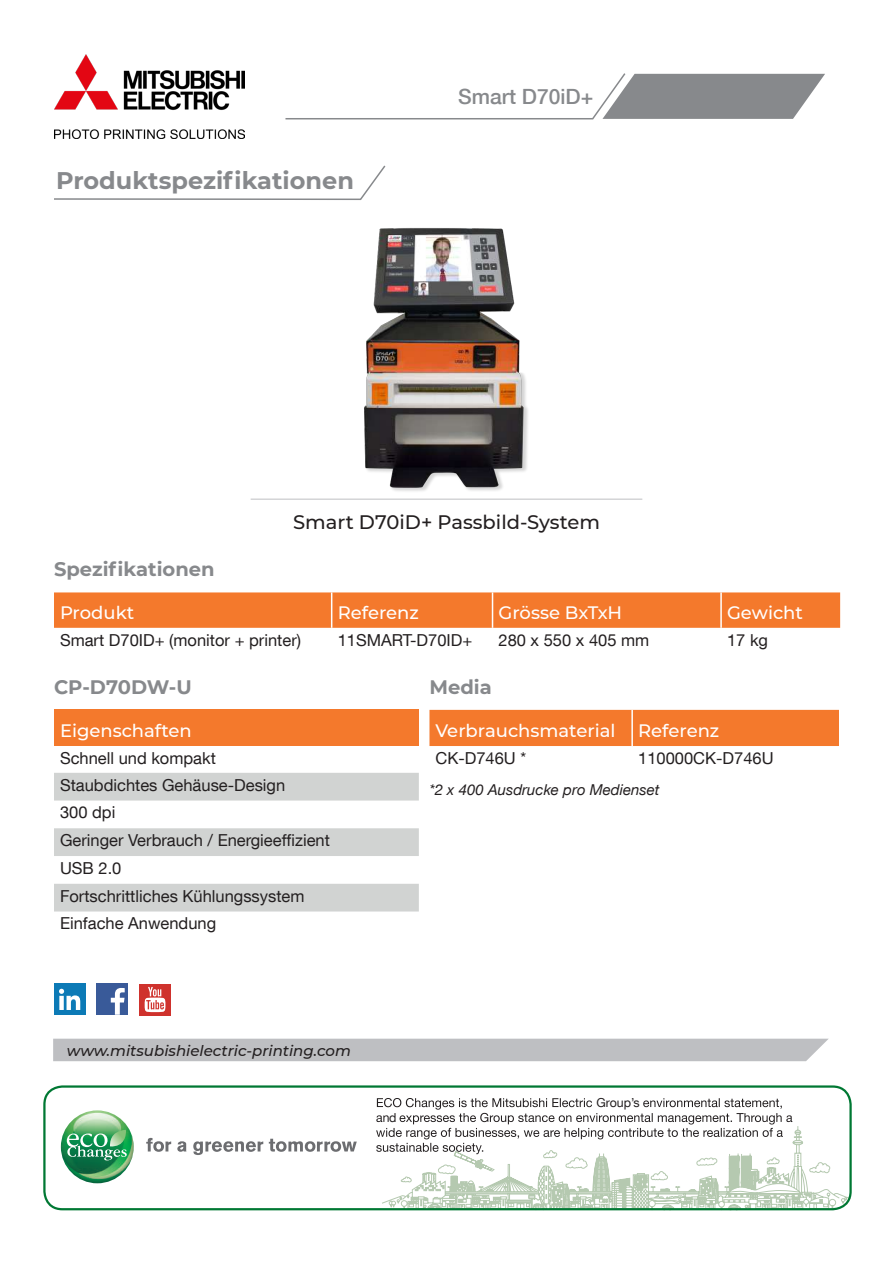
<style>
.page{position:relative;width:893px;height:1263px;background:#fff}
.page>*{position:absolute;margin:0;border:0;box-sizing:border-box;transform-origin:0 0}
.t1{font:700 24px "Montserrat";color:#87898c}
.t2{font:500 21px "Helvetica Neue LT Com";color:#87898c}
.t3{font:700 19.5px "Montserrat";color:#87898c}
.t4{font:500 19.5px "Montserrat";color:#231f20}
.t5{font:500 18px "Montserrat";color:#fff}
.t6{font:16.5px/27.6px "Helvetica Neue LT Com";color:#231f20}
.t7{font:italic 500 15px "Montserrat";color:#231f20}
.t8{font:italic 15px "Helvetica Neue LT Com";color:#231f20}
.t9{font:12.45px "Helvetica Neue LT Com";color:#231f20}
</style>
<div class="page">
<div style="left:54px;top:592px;width:786px;height:36px;background:#f4792c"></div>
<hr style="left:331px;top:592px;width:1px;height:36px;background:#fff">
<hr style="left:492px;top:592px;width:1px;height:36px;background:#fff">
<hr style="left:720px;top:592px;width:2px;height:36px;background:#fff">
<div style="left:54px;top:710px;width:365px;height:36px;background:#f4792c"></div>
<svg style="left:54px;top:773px;width:365px;height:138px;fill:#d1d3d2"></svg>
<div style="left:429px;top:710px;width:410px;height:36px;background:#f4792c"></div>
<hr style="left:631px;top:710px;width:2px;height:36px;background:#fff">
<div style="left:43px;top:1085px;width:809px;height:125px;border:2px solid #007833;border-radius:18px"></div>
<svg style="left:146px;top:1138px;width:25px;height:14px"></svg>
<svg style="left:177px;top:1141px;width:9px;height:11px"></svg>
<svg style="left:193px;top:1141px;width:70px;height:14px"></svg>
<svg style="left:269px;top:1139px;width:88px;height:13px"></svg>
<img style="left:61px;top:1110px;width:73px;height:73px;border-radius:36px">
<svg style="left:67px;top:1130px;width:63px;height:32px;background:#4fa976"></svg>
<svg style="left:376px;top:1098px;width:475px;height:112px"></svg>
<div style="left:596px;top:1098px;width:45px;height:12px;background:#fff"></div>
<div style="left:390px;top:1113px;width:6px;height:11px;background:#fff"></div>
<div style="left:97px;top:984px;width:31px;height:31px;background:#395a99"></div>
<svg style="left:111px;top:988px;width:14px;height:27px"></svg>
<div style="left:54px;top:984px;width:31px;height:31px;background:#0c7ab6"></div>
<svg style="left:59px;top:989px;width:21px;height:21px"></svg>
<div style="left:139px;top:984px;width:32px;height:31px;background:#cf322d"></div>
<svg style="left:145px;top:987px;width:20px;height:25px"></svg>
<img style="left:250px;top:228px;width:393px;height:272px">
<svg style="left:54px;top:165px;width:332px;height:35px"></svg>
<div style="left:53px;top:1039px;width:775px;height:22px;background:#bebfc2"></div>
<img style="left:54px;top:54px;width:190px;height:85px">
<svg style="left:285px;top:73px;width:540px;height:47px"></svg>
<h1 class="t1" style="left:56px;top:163px;width:299px">Produktspezifikationen</h1>
<p class="t2" style="left:458px;top:84px;width:137px">Smart D70iD+</p>
<p class="t3" style="left:54px;top:555px;width:162px">Spezifikationen</p>
<p class="t4" style="left:293px;top:509px;width:308px">Smart D70iD+ Passbild-System</p>
<p class="t5" style="left:60px;top:600px;width:76px">Produkt</p>
<p class="t5" style="left:338px;top:600px;width:83px">Referenz</p>
<p class="t5" style="left:498px;top:600px;width:125px">Grösse BxTxH</p>
<p class="t5" style="left:727px;top:600px;width:77px">Gewicht</p>
<p class="t6" style="left:60px;top:625px;width:243px">Smart D70ID+ (monitor + printer)</p>
<p class="t6" style="left:338px;top:625px;width:136px">11SMART-D70ID+</p>
<p class="t6" style="left:498px;top:625px;width:152px">280 x 550 x 405 mm</p>
<p class="t6" style="left:727px;top:625px;width:42px">17 kg</p>
<p class="t3" style="left:54px;top:673px;width:139px">CP-D70DW-U</p>
<p class="t3" style="left:429px;top:673px;width:64px">Media</p>
<p class="t5" style="left:60px;top:718px;width:133px">Eigenschaften</p>
<p class="t6" style="left:60px;top:744px;width:271px">Schnell und kompakt<br>Staubdichtes Gehäuse-Design<br>300 dpi<br>Geringer Verbrauch / Energieeffizient<br>USB 2.0<br>Fortschrittliches Kühlungssystem<br>Einfache Anwendung</p>
<p class="t5" style="left:435px;top:718px;width:181px">Verbrauchsmaterial</p>
<p class="t5" style="left:638px;top:718px;width:83px">Referenz</p>
<p class="t6" style="left:435px;top:744px;width:92px">CK-D746U *</p>
<p class="t6" style="left:638px;top:744px;width:137px">110000CK-D746U</p>
<p class="t8" style="left:429px;top:780px;width:232px">*2 x 400 Ausdrucke pro Medienset</p>
<p class="t7" style="left:67px;top:1041px;width:285px">www.mitsubishielectric-printing.com</p>
<p class="t9" style="left:389px;top:1110px;width:9px">d</p>
<p class="t9" style="left:596px;top:1095px;width:45px">Group’s</p>
</div>
